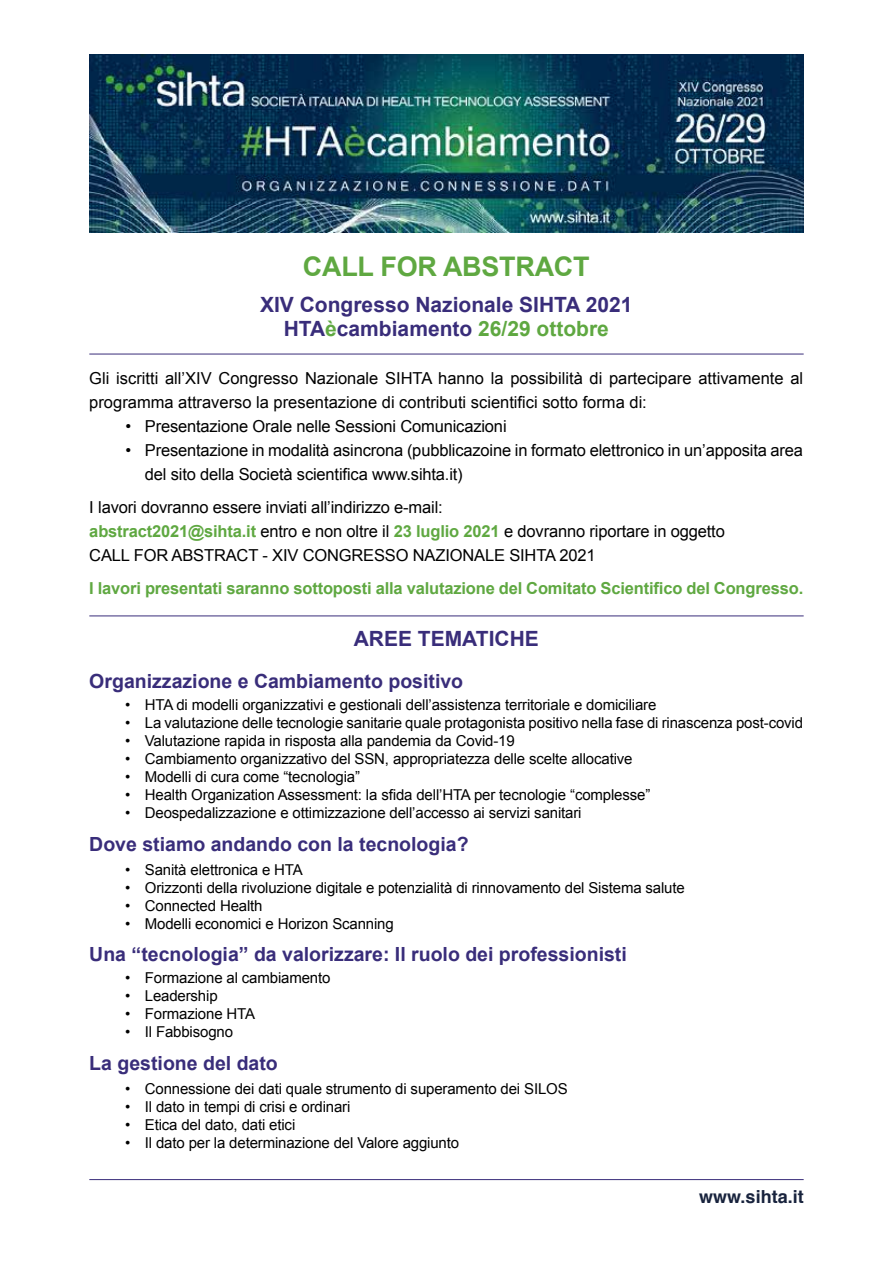
<style>
.page{position:relative;width:893px;height:1263px;background:#fff}
.page>*{position:absolute;margin:0;border:0;box-sizing:border-box;transform-origin:0 0}
.t1{font:700 27px "Arial";letter-spacing:-.01em;color:#5fa841}
.t2{font:700 21px/24px "Arial";color:#392d7a;text-align:center}
.t3{font:700 19.5px "Arial";color:#392d7a}
.t4{font:700 18px "Helvetica";color:#18233d}
.t5{font:16.5px/24px "Arial";letter-spacing:-.01em;color:#000}
.t6{font:700 16.5px "Arial";letter-spacing:-.01em;color:#5fa841}
.t7{font:15px "Arial";letter-spacing:-.01em;color:#000}
.s1{color:#5fa841}
.s2{font-weight:700;color:#5fa841}
</style>
<div class="page">
<img style="left:89px;top:54px;width:715px;height:179px">
<hr style="left:89px;top:354px;width:715px;height:1px;background:#392d7a">
<hr style="left:89px;top:615px;width:715px;height:1px;background:#392d7a">
<hr style="left:89px;top:1179px;width:715px;height:1px;background:#392d7a">
<h1 class="t1" style="left:303px;top:249px;width:288px">CALL FOR ABSTRACT</h1>
<h2 class="t2" style="left:260px;top:293px;width:374px">XIV Congresso Nazionale SIHTA 2021<br>HTA<span class="s1">è</span>cambiamento <span class="s1">26/29 ottobre</span></h2>
<p class="t5" style="left:89px;top:366px;width:715px">Gli iscritti all’XIV Congresso Nazionale SIHTA hanno la possibilità di partecipare attivamente al programma attraverso la presentazione di contributi scientifici sotto forma di:</p>
<p class="t5" style="left:125px;top:414px;width:383px">• Presentazione Orale nelle Sessioni Comunicazioni</p>
<p class="t5" style="left:145px;top:438px;width:660px;text-indent:-20px">• Presentazione in modalità asincrona (pubblicazoine in formato elettronico in un’apposita area del sito della Società scientifica www.sihta.it)</p>
<p class="t5" style="left:89px;top:495px;width:637px">I lavori dovranno essere inviati all’indirizzo e-mail:<br><span class="s2">abstract2021@sihta.it</span> entro e non oltre il <span class="s2">23 luglio 2021</span> e dovranno riportare in oggetto<br>CALL FOR ABSTRACT - XIV CONGRESSO NAZIONALE SIHTA 2021</p>
<p class="t6" style="left:89px;top:577px;width:715px">I lavori presentati saranno sottoposti alla valutazione del Comitato Scientifico del Congresso.</p>
<h2 class="t2" style="left:354px;top:628px;width:187px">AREE TEMATICHE</h2>
<h3 class="t3" style="left:89px;top:668px;width:375px">Organizzazione e Cambiamento positivo</h3>
<p class="t7" style="left:125px;top:695px;width:533px">• HTA di modelli organizzativi e gestionali dell’assistenza territoriale e domiciliare</p>
<p class="t7" style="left:125px;top:713px;width:679px">• La valutazione delle tecnologie sanitarie quale protagonista positivo nella fase di rinascenza post-covid</p>
<p class="t7" style="left:125px;top:731px;width:391px">• Valutazione rapida in risposta alla pandemia da Covid-19</p>
<p class="t7" style="left:125px;top:749px;width:509px">• Cambiamento organizzativo del SSN, appropriatezza delle scelte allocative</p>
<p class="t7" style="left:125px;top:767px;width:236px">• Modelli di cura come “tecnologia”</p>
<p class="t7" style="left:125px;top:785px;width:526px">• Health Organization Assessment: la sfida dell’HTA per tecnologie “complesse”</p>
<p class="t7" style="left:125px;top:803px;width:458px">• Deospedalizzazione e ottimizzazione dell’accesso ai servizi sanitari</p>
<h3 class="t3" style="left:89px;top:831px;width:381px">Dove stiamo andando con la tecnologia?</h3>
<p class="t7" style="left:125px;top:859px;width:179px">• Sanità elettronica e HTA</p>
<p class="t7" style="left:125px;top:877px;width:561px">• Orizzonti della rivoluzione digitale e potenzialità di rinnovamento del Sistema salute</p>
<p class="t7" style="left:125px;top:895px;width:139px">• Connected Health</p>
<p class="t7" style="left:125px;top:913px;width:270px">• Modelli economici e Horizon Scanning</p>
<h3 class="t3" style="left:89px;top:941px;width:539px">Una “tecnologia” da valorizzare: Il ruolo dei professionisti</h3>
<p class="t7" style="left:125px;top:968px;width:207px">• Formazione al cambiamento</p>
<p class="t7" style="left:125px;top:986px;width:94px">• Leadership</p>
<p class="t7" style="left:125px;top:1004px;width:131px">• Formazione HTA</p>
<p class="t7" style="left:125px;top:1022px;width:109px">• Il Fabbisogno</p>
<h3 class="t3" style="left:89px;top:1050px;width:190px">La gestione del dato</h3>
<p class="t7" style="left:125px;top:1078px;width:444px">• Connessione dei dati quale strumento di superamento dei SILOS</p>
<p class="t7" style="left:125px;top:1096px;width:227px">• Il dato in tempi di crisi e ordinari</p>
<p class="t7" style="left:125px;top:1114px;width:171px">• Etica del dato, dati etici</p>
<p class="t7" style="left:125px;top:1132px;width:335px">• Il dato per la determinazione del Valore aggiunto</p>
<p class="t4" style="left:699px;top:1182px;width:106px">www.sihta.it</p>
</div>
